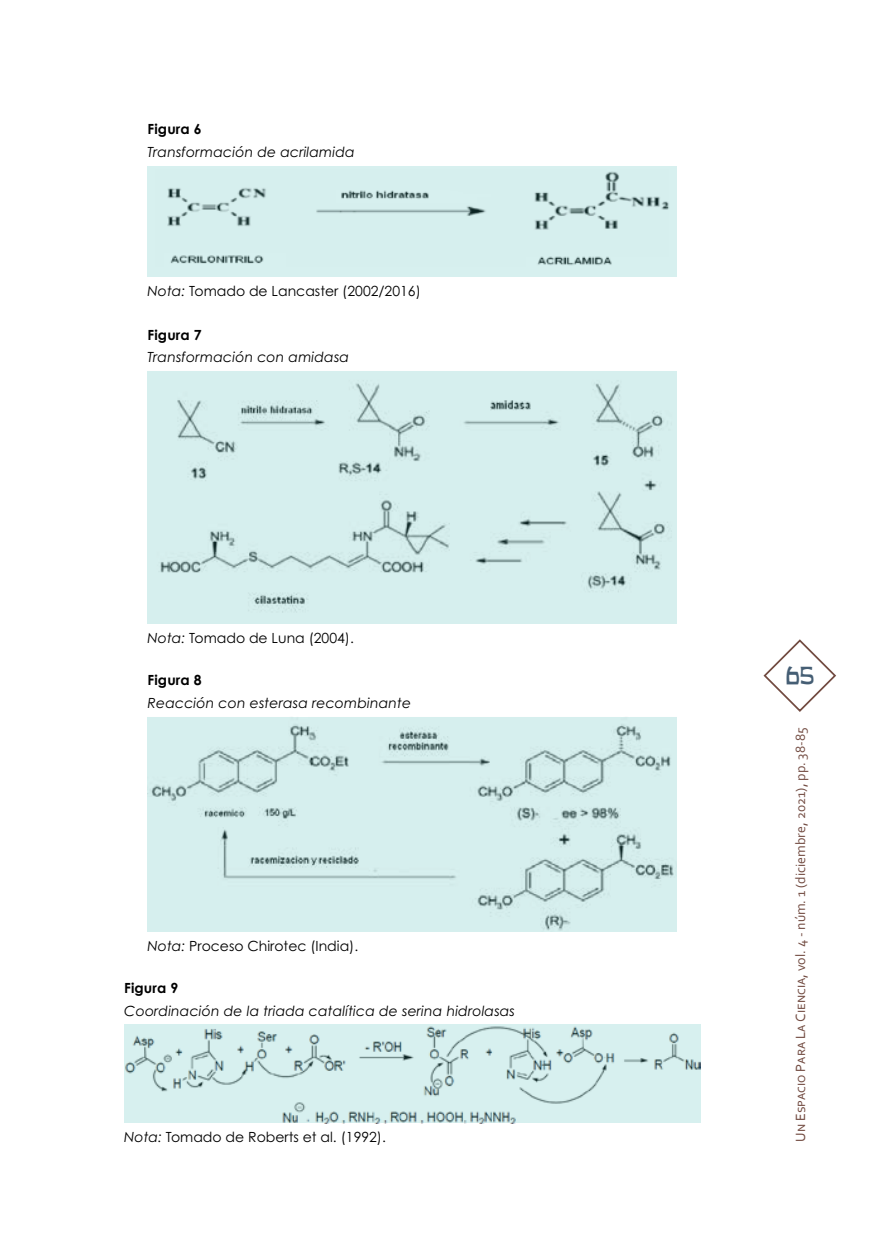
<style>
.page{position:relative;width:874px;height:1241px;background:#fff}
.page>*{position:absolute;margin:0;border:0;box-sizing:border-box;transform-origin:0 0}
.t1{font:24.5px "Hurry Up";color:#455e74}
.t2{font:italic 14px "Century Gothic Pro";letter-spacing:.01em;color:#000}
.t3{font:14px "Century Gothic Pro";color:#000}
.t4{font:14px "Corbel";color:#724b41}
.t5{font:700 14px "Century Gothic Pro";letter-spacing:.01em;color:#000}
.s1{font-style:italic}
</style>
<div class="page">
<svg style="left:763px;top:639px;width:73px;height:73px"></svg>
<svg style="left:147px;top:717px;width:529px;height:214px;background:#cfe8e7"></svg>
<svg style="left:147px;top:166px;width:529px;height:110px;background:#d0e9e8"></svg>
<svg style="left:147px;top:371px;width:529px;height:252px;background:#d1eae9"></svg>
<svg style="left:124px;top:1024px;width:575px;height:98px;background:#cde6e5"></svg>
<p class="t5" style="left:147px;top:121px;width:56px">Figura 6</p>
<p class="t2" style="left:147px;top:143px;width:209px">Transformación de acrilamida</p>
<p class="t3" style="left:147px;top:282px;width:275px"><span class="s1">Nota:</span> Tomado de Lancaster (2002/2016)</p>
<p class="t5" style="left:147px;top:326px;width:56px">Figura 7</p>
<p class="t2" style="left:147px;top:348px;width:203px">Transformación con amidasa</p>
<p class="t3" style="left:147px;top:629px;width:208px"><span class="s1">Nota:</span> Tomado de Luna (2004).</p>
<p class="t5" style="left:147px;top:671px;width:56px">Figura 8</p>
<p class="t2" style="left:147px;top:694px;width:265px">Reacción con esterasa recombinante</p>
<p class="t3" style="left:147px;top:936px;width:212px"><span class="s1">Nota:</span> Proceso Chirotec (India).</p>
<p class="t5" style="left:124px;top:979px;width:56px">Figura 9</p>
<p class="t2" style="left:124px;top:1002px;width:392px">Coordinación de la triada catalítica de serina hidrolasas</p>
<p class="t3" style="left:124px;top:1128px;width:263px"><span class="s1">Nota:</span> Tomado de Roberts et al. (1992).</p>
<h1 class="t1" style="left:785px;top:661px;width:29px">65</h1>
<p class="t4" style="left:791px;top:1141px;width:416px;rotate:-90deg">Un Espacio Para La Ciencia, vol. 4 - núm. 1 (diciembre, 2021), pp. 38-85</p>
</div>
